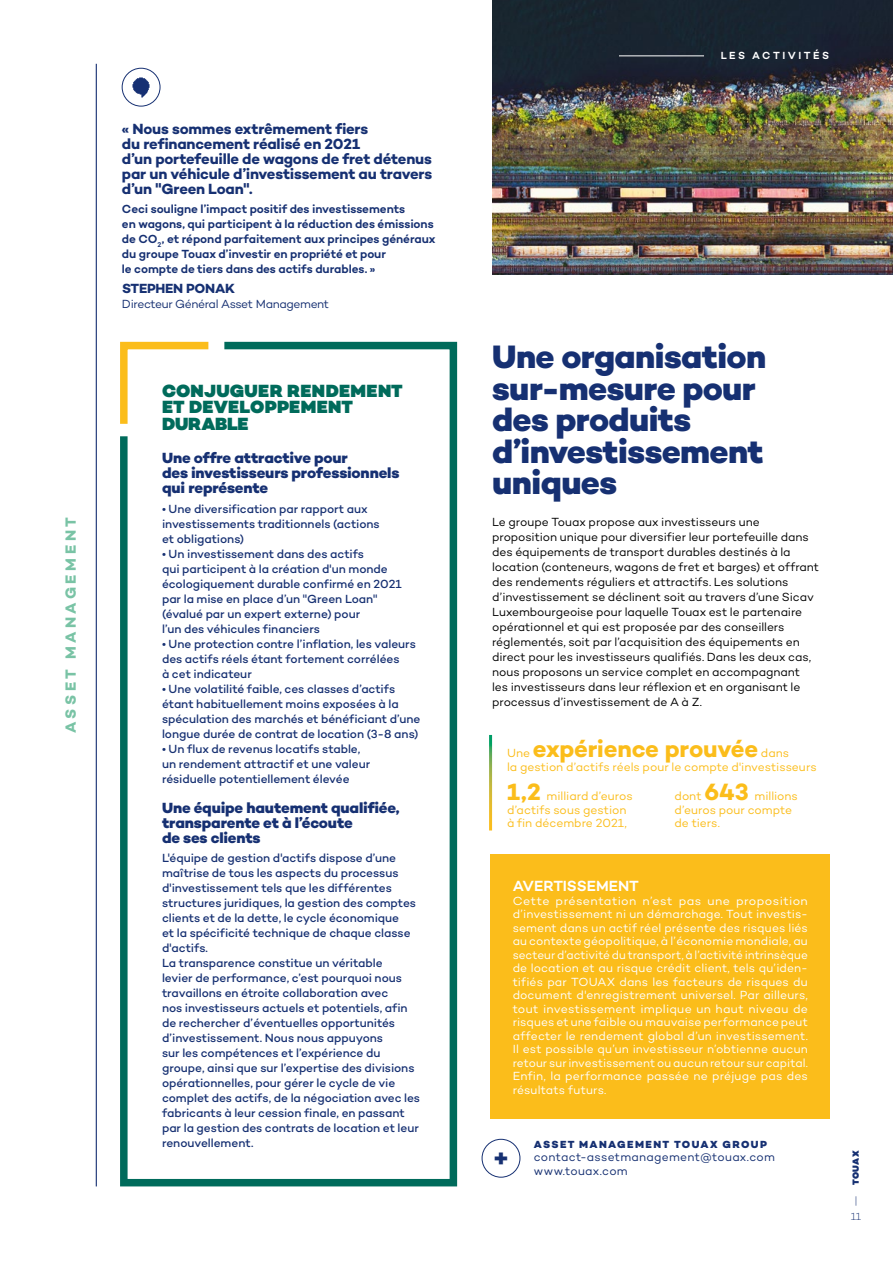
<style>
.page{position:relative;width:893px;height:1263px;background:#fff}
.page>*{position:absolute;margin:0;border:0;box-sizing:border-box;transform-origin:0 0}
.t1{font:800 33px/31.5px "Campton";letter-spacing:-.02em;color:#163072}
.t2{font:900 26.7px "Campton";color:#163072}
.t3{font:700 24px "Campton";letter-spacing:-.01em;color:#fbbd1b}
.t4{font:900 18px/16.5px "Campton";letter-spacing:.01em;color:#006b5b}
.t5{font:700 15px/15px "Campton";letter-spacing:-.015em;color:#163072}
.t6{font:800 15px/15px "Campton";letter-spacing:-.01em;color:#163072}
.t7{font:700 15px "Campton";letter-spacing:.225em;color:#79c3a5}
.t8{font:600 15px "Campton";letter-spacing:-.01em;color:#fff}
.t9{font:700 13.5px "Campton";letter-spacing:-.015em;color:#163072}
.t10{font:500 12px/15px "Campton";letter-spacing:-.005em;color:#163072}
.t11{font:12px/13.5px "Campton";letter-spacing:.01em;color:#fff;text-align:justify}
.t12{font:12px/15px "Campton";letter-spacing:-.005em;color:#000}
.t13{font:600 12px/15px "Campton";letter-spacing:-.005em;color:#163072}
.t14{font:12px/13.5px "Campton";color:#fbbd1b}
.t15{font:12px "Campton";letter-spacing:.015em;color:#163072}
.t16{font:12px "Campton";letter-spacing:-.03em;color:#163072}
.t17{font:800 10.5px "Campton";letter-spacing:.13em;color:#163072}
.t18{font:600 10.5px "Campton";letter-spacing:.24em;color:#fff}
.t19{font:300 10.5px/16.5px "Campton";color:#163072;text-align:center}
.t20{font:900 9px "Campton";letter-spacing:.035em;color:#163072}
.s1{font-weight:400;font-size:12px}
.s2{font-weight:700;font-size:24px}
</style>
<div class="page">
<hr style="left:96px;top:64px;width:1px;height:1122px;background:#163072">
<img style="left:492px;top:0;width:401px;height:274px">
<div style="left:482px;top:1139px;width:38px;height:38px;border:1px solid #163072;border-radius:50%"></div>
<svg style="left:120px;top:341px;width:338px;height:846px"></svg>
<img style="left:132px;top:77px;width:18px;height:21px">
<div style="left:122px;top:68px;width:38px;height:38px;border:1px solid #163072;border-radius:50%"></div>
<hr style="left:619px;top:55px;width:85px;height:1px;background:#fff">
<div style="left:490px;top:855px;width:339px;height:264px;background:#fbbd1b"></div>
<p class="t7" style="left:61px;top:733px;width:217px;rotate:-90deg">ASSET MANAGEMENT</p>
<p class="t5" style="left:122px;top:121px;width:312px">« Nous sommes extrêmement fiers<br>du refinancement réalisé en 2021<br>d’un portefeuille de wagons de fret détenus par un véhicule d’investissement au travers d’un "Green Loan".</p>
<p class="t13" style="left:122px;top:202px;width:315px">Ceci souligne l’impact positif des investissements<br>en wagons, qui participent à la réduction des émissions de CO<sub>2</sub>, et répond parfaitement aux principes généraux du groupe Touax d’investir en propriété et pour<br>le compte de tiers dans des actifs durables. »</p>
<p class="t9" style="left:122px;top:279px;width:115px">STEPHEN PONAK</p>
<p class="t16" style="left:122px;top:296px;width:209px">Directeur Général Asset Management</p>
<h3 class="t4" style="left:162px;top:382px;width:242px">CONJUGUER RENDEMENT<br>ET DEVELOPPEMENT<br>DURABLE</h3>
<p class="t6" style="left:162px;top:451px;width:239px">Une offre attractive pour<br>des investisseurs professionnels qui représente</p>
<p class="t10" style="left:162px;top:501px;width:219px">• Une diversification par rapport aux investissements traditionnels (actions et obligations)</p>
<p class="t10" style="left:162px;top:546px;width:241px">• Un investissement dans des actifs<br>qui participent à la création d'un monde écologiquement durable confirmé en 2021 par la mise en place d’un "Green Loan" (évalué par un expert externe) pour<br>l’un des véhicules financiers</p>
<p class="t10" style="left:162px;top:636px;width:255px">• Une protection contre l’inflation, les valeurs des actifs réels étant fortement corrélées<br>à cet indicateur</p>
<p class="t10" style="left:162px;top:681px;width:260px">• Une volatilité faible, ces classes d’actifs étant habituellement moins exposées à la spéculation des marchés et bénéficiant d’une longue durée de contrat de location (3-8 ans)</p>
<p class="t10" style="left:162px;top:741px;width:210px">• Un flux de revenus locatifs stable, un rendement attractif et une valeur résiduelle potentiellement élevée</p>
<p class="t6" style="left:162px;top:800px;width:239px">Une équipe hautement qualifiée, transparente et à l’écoute<br>de ses clients</p>
<p class="t10" style="left:162px;top:850px;width:260px">L'équipe de gestion d'actifs dispose d’une maîtrise de tous les aspects du processus d'investissement tels que les différentes structures juridiques, la gestion des comptes clients et de la dette, le cycle économique<br>et la spécificité technique de chaque classe d'actifs.<br>La transparence constitue un véritable<br>levier de performance, c’est pourquoi nous travaillons en étroite collaboration avec<br>nos investisseurs actuels et potentiels, afin de rechercher d’éventuelles opportunités d’investissement. Nous nous appuyons<br>sur les compétences et l’expérience du groupe, ainsi que sur l’expertise des divisions opérationnelles, pour gérer le cycle de vie complet des actifs, de la négociation avec les fabricants à leur cession finale, en passant par la gestion des contrats de location et leur renouvellement.</p>
<p class="t18" style="left:721px;top:49px;width:110px">LES ACTIVITÉS</p>
<h1 class="t1" style="left:492px;top:341px;width:276px">Une organisation sur-mesure pour des produits d’investissement uniques</h1>
<p class="t12" style="left:492px;top:514px;width:328px">Le groupe Touax propose aux investisseurs une proposition unique pour diversifier leur portefeuille dans des équipements de transport durables destinés à la location (conteneurs, wagons de fret et barges) et offrant des rendements réguliers et attractifs. Les solutions d’investissement se déclinent soit au travers d’une Sicav Luxembourgeoise pour laquelle Touax est le partenaire opérationnel et qui est proposée par des conseillers réglementés, soit par l’acquisition des équipements en direct pour les investisseurs qualifiés. Dans les deux cas, nous proposons un service complet en accompagnant<br>les investisseurs dans leur réflexion et en organisant le processus d’investissement de A à Z.</p>
<h3 class="t3" style="left:507px;top:734px;width:284px"><span class="s1">Une</span> expérience prouvée <span class="s1">dans</span></h3>
<p class="t14" style="left:507px;top:759px;width:311px">la gestion d’actifs réels pour le compte d'investisseurs</p>
<p class="t14" style="left:507px;top:789px;width:127px"><span class="s2">1,2</span> milliard d’euros d’actifs sous gestion à fin décembre 2021,</p>
<p class="t14" style="left:675px;top:789px;width:125px">dont <span class="s2">643</span> millions d’euros pour compte de tiers.</p>
<p class="t8" style="left:513px;top:876px;width:128px">AVERTISSEMENT</p>
<p class="t11" style="left:513px;top:894px;width:297px">Cette présentation n’est pas une proposition d’investissement ni un démarchage. Tout investis&shy;sement dans un actif réel présente des risques liés au contexte géopolitique, à l’économie mondiale, au secteur d’activité du transport, à l’activité intrinsèque de location et au risque crédit client, tels qu’iden&shy;tifiés par TOUAX dans les facteurs de risques du document d'enregistrement universel. Par ailleurs, tout investissement implique un haut niveau de risques et une faible ou mauvaise performance peut affecter le rendement global d’un investissement.<br>Il est possible qu’un investisseur n’obtienne aucun retour sur investissement ou aucun retour sur capital.<br>Enfin, la performance passée ne préjuge pas des résultats futurs.</p>
<h2 class="t2" style="left:492px;top:1141px;width:19px">+</h2>
<p class="t17" style="left:534px;top:1137px;width:235px">ASSET MANAGEMENT TOUAX GROUP</p>
<p class="t15" style="left:534px;top:1149px;width:242px">contact-assetmanagement@touax.com</p>
<p class="t15" style="left:534px;top:1163px;width:95px">www.touax.com</p>
<p class="t20" style="left:850px;top:1185px;width:36px;rotate:-90deg">TOUAX</p>
<p class="t19" style="left:851px;top:1192px;width:12px">|<br>11</p>
</div>
